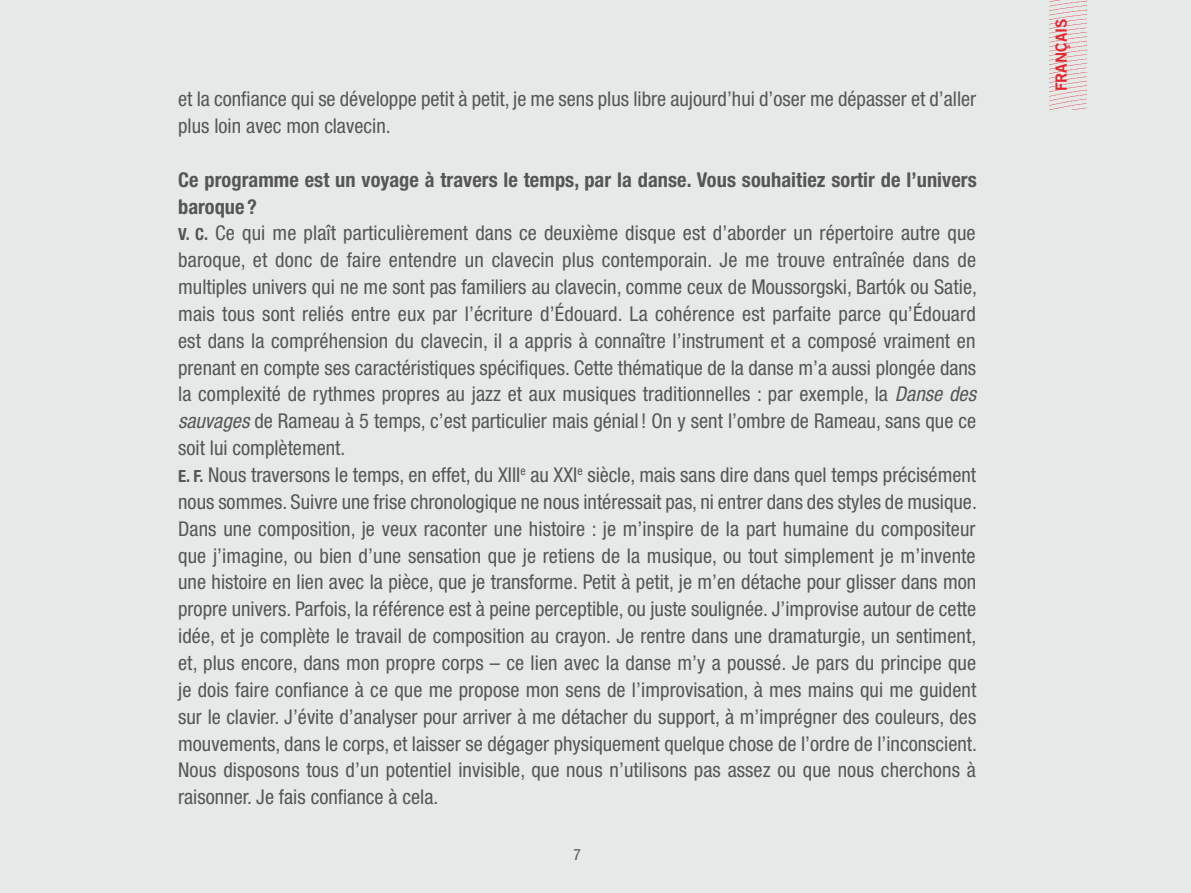
<style>
.page{position:relative;width:1191px;height:893px;background:#e5eae8}
.page>*{position:absolute;margin:0;border:0;box-sizing:border-box;transform-origin:0 0}
.t1{font:condensed 20.4px/26.8px "Helvetica Neue";color:#565655}
.t2{font:15.45px "Trade Gothic Bold Two";color:#e6262f}
.t3{font:condensed 15.45px "Helvetica Neue";color:#565655}
.s1{font-weight:700}
.s2{font-weight:700;font-size:16.8px}
.s3{font-style:italic}
</style>
<div class="page">
<img style="left:1049px;top:0;width:37px;height:110px">
<p class="t1" style="left:178px;top:85px;width:799px">et la confiance qui se développe petit à petit, je me sens plus libre aujourd’hui d’oser me dépasser et d’aller plus loin avec mon clavecin.</p>
<p class="t1" style="left:178px;top:166px;width:800px"><span class="s1">Ce programme est un voyage à travers le temps, par la danse. Vous souhaitiez sortir de l’univers baroque ?<br></span><span class="s2">V. C.</span> Ce qui me plaît particulièrement dans ce deuxième disque est d’aborder un répertoire autre que baroque, et donc de faire entendre un clavecin plus contemporain. Je me trouve entraînée dans de multiples univers qui ne me sont pas familiers au clavecin, comme ceux de Moussorgski, Bartók ou Satie, mais tous sont reliés entre eux par l’écriture d’Édouard. La cohérence est parfaite parce qu’Édouard est dans la compréhension du clavecin, il a appris à connaître l’instrument et a composé vraiment en prenant en compte ses caractéristiques spécifiques. Cette thématique de la danse m’a aussi plongée dans la complexité de rythmes propres au jazz et aux musiques traditionnelles : par exemple, la <span class="s3">Danse des sauvages</span> de Rameau à 5 temps, c’est particulier mais génial ! On y sent l’ombre de Rameau, sans que ce soit lui complètement.<br><span class="s2">E. F.</span> Nous traversons le temps, en effet, du XIII<sup>e</sup> au XXI<sup>e</sup> siècle, mais sans dire dans quel temps précisément nous sommes. Suivre une frise chronologique ne nous intéressait pas, ni entrer dans des styles de musique.<br>Dans une composition, je veux raconter une histoire : je m’inspire de la part humaine du compositeur que j’imagine, ou bien d’une sensation que je retiens de la musique, ou tout simplement je m’invente une histoire en lien avec la pièce, que je transforme. Petit à petit, je m’en détache pour glisser dans mon propre univers. Parfois, la référence est à peine perceptible, ou juste soulignée. J’improvise autour de cette idée, et je complète le travail de composition au crayon. Je rentre dans une dramaturgie, un sentiment, et, plus encore, dans mon propre corps – ce lien avec la danse m’y a poussé. Je pars du principe que je dois faire confiance à ce que me propose mon sens de l’improvisation, à mes mains qui me guident sur le clavier. J’évite d’analyser pour arriver à me détacher du support, à m’imprégner des couleurs, des mouvements, dans le corps, et laisser se dégager physiquement quelque chose de l’ordre de l’inconscient.<br>Nous disposons tous d’un potentiel invisible, que nous n’utilisons pas assez ou que nous cherchons à raisonner. Je fais confiance à cela.</p>
<p class="t3" style="left:573px;top:846px;width:9px">7</p>
<p class="t2" style="left:1051px;top:91px;width:75px;rotate:-90deg">FRANÇAIS</p>
</div>
